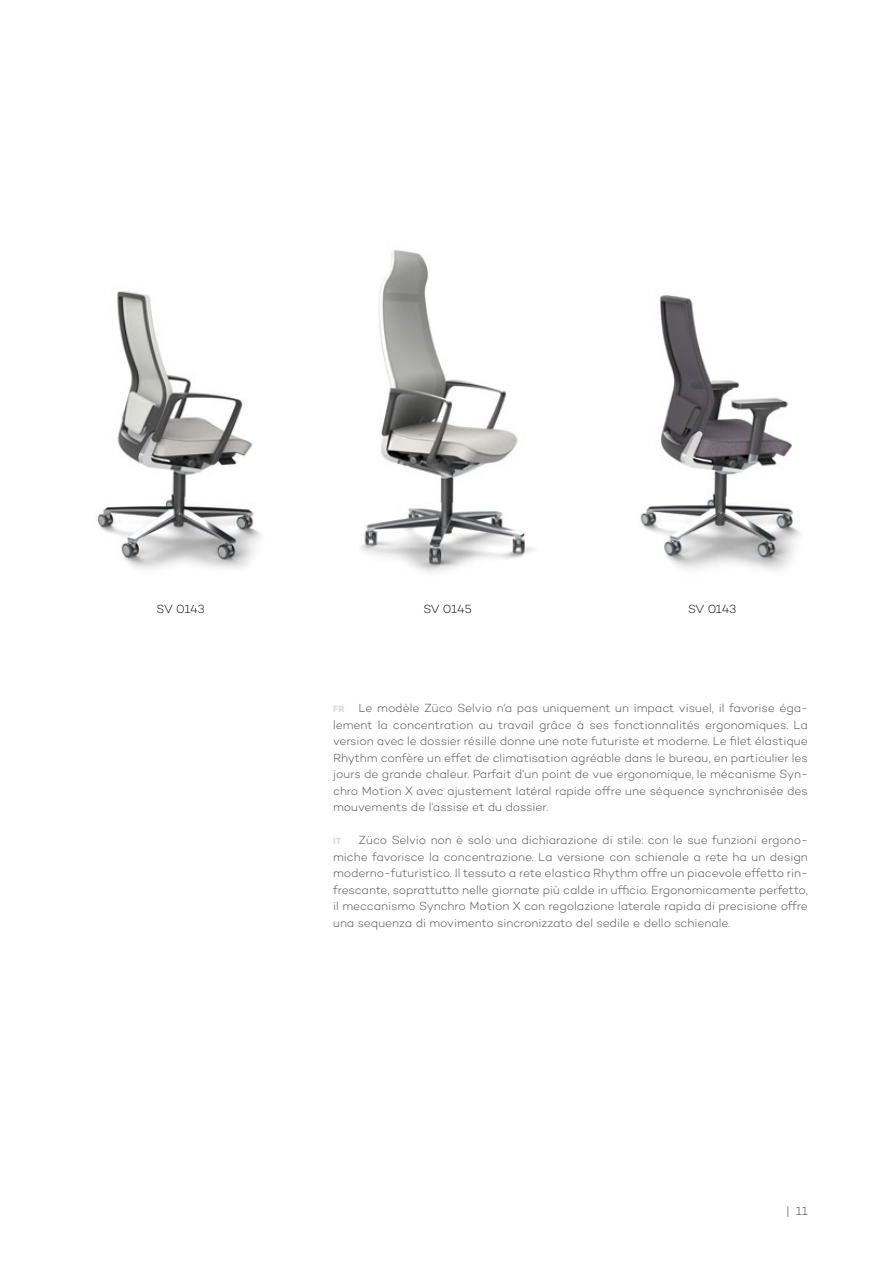
<style>
.page{position:relative;width:893px;height:1263px;background:#fff}
.page>*{position:absolute;margin:0;border:0;box-sizing:border-box;transform-origin:0 0}
.t1{font:300 12px/16.5px "Campton";letter-spacing:-.005em;color:#4a4a49;text-align:justify}
.t2{font:300 12px "Campton";letter-spacing:-.02em;color:#000}
.t3{font:200 12px "Campton";color:#000}
.t4{font:700 9px "Campton";color:#dadada}
.s1{font-weight:700;font-size:9px;color:#dadada}
</style>
<div class="page">
<img style="left:97px;top:291px;width:164px;height:278px">
<img style="left:361px;top:250px;width:173px;height:322px">
<img style="left:640px;top:295px;width:161px;height:276px">
<p class="t2" style="left:157px;top:602px;width:50px">SV 0143</p>
<p class="t2" style="left:423px;top:602px;width:50px">SV 0145</p>
<p class="t2" style="left:688px;top:602px;width:50px">SV 0143</p>
<p class="t1" style="left:333px;top:699px;width:476px"><span class="s1">FR</span> Le modèle Züco Selvio n‘a pas uniquement un impact visuel, il favorise éga&shy;lement la concentration au travail grâce à ses fonctionnalités ergonomiques. La version avec le dossier résille donne une note futuriste et moderne. Le filet élastique Rhythm confère un effet de climatisation agréable dans le bureau, en particulier les jours de grande chaleur. Parfait d‘un point de vue ergonomique, le mécanisme Syn&shy;chro Motion X avec ajustement latéral rapide offre une séquence synchronisée des mouvements de l‘assise et du dossier.</p>
<p class="t4" style="left:333px;top:835px;width:10px">IT</p>
<p class="t1" style="left:333px;top:831px;width:476px;text-indent:26px">Züco Selvio non è solo una dichiarazione di stile: con le sue funzioni ergono&shy;miche favorisce la concentrazione. La versione con schienale a rete ha un design moderno-futuristico. Il tessuto a rete elastica Rhythm offre un piacevole effetto rin&shy;frescante, soprattutto nelle giornate più calde in ufficio. Ergonomicamente perfetto, il meccanismo Synchro Motion X con regolazione laterale rapida di precisione offre una sequenza di movimento sincronizzato del sedile e dello schienale.</p>
<p class="t3" style="left:786px;top:1204px;width:23px">| 11</p>
</div>
